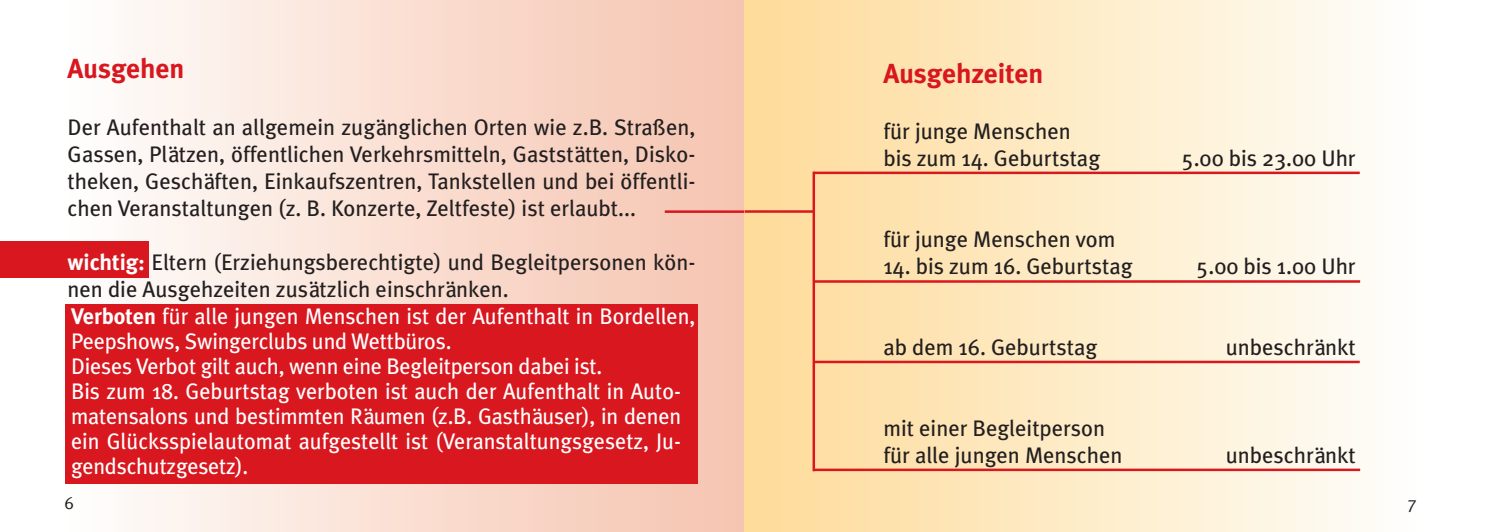
<style>
.page{position:relative;width:1489px;height:532px;background:#fff}
.page>*{position:absolute;margin:0;border:0;box-sizing:border-box;transform-origin:0 0}
.t1{font:700 27.5px "Meta Plus";color:#d8171f}
.t2{font:22.5px/27px "Meta Plus";color:#231f20}
.t3{font:22.5px/25px "Meta Plus";letter-spacing:-.01em;color:#fff}
.t4{font:17.5px "Meta Plus Normal";color:#231f20}
.s1{font-weight:700;color:#fff}
.s2{color:#fff}
</style>
<div class="page">
<div style="left:64px;top:0;width:680px;height:531px;background:linear-gradient(to right,#fefefc,#f6c3ae)"></div>
<div style="left:0;top:240px;width:149px;height:37px;background:#d8171f"></div>
<div style="left:66px;top:304px;width:632px;height:179px;background:#d8171f"></div>
<hr style="left:664px;top:210px;width:80px;height:3px;background:#d8171f">
<div style="left:744px;top:0;width:672px;height:531px;background:linear-gradient(to right,#feda98,#fefdfa)"></div>
<hr style="left:813px;top:171px;width:546px;height:3px;background:#d8171f">
<hr style="left:813px;top:280px;width:546px;height:2px;background:#d8171f">
<hr style="left:814px;top:360px;width:545px;height:3px;background:#d8171f">
<hr style="left:814px;top:468px;width:545px;height:3px;background:#d8171f">
<hr style="left:744px;top:210px;width:69px;height:3px;background:#d8171f">
<hr style="left:812px;top:171px;width:3px;height:300px;background:#d8171f">
<p class="t1" style="left:68px;top:53px;width:118px">Ausgehen</p>
<p class="t2" style="left:68px;top:113px;width:629px;text-align:justify">Der Aufenthalt an allgemein zugänglichen Orten wie z.B. Straßen, Gassen, Plätzen, öffentlichen Verkehrsmitteln, Gaststätten, Disko&shy;theken, Geschäften, Einkaufszentren, Tankstellen und bei öffentli&shy;chen Veranstaltungen (z. B. Konzerte, Zeltfeste) ist erlaubt...</p>
<p class="t2" style="left:68px;top:248px;width:629px"><span class="s1">wichtig:</span> Eltern (Erziehungsberechtigte) und Begleitpersonen kön&shy;nen die Ausgehzeiten zusätzlich einschränken.<br><span class="s1">Verboten</span> <span class="s2">für alle jungen Menschen ist der Aufenthalt in Bordellen,</span></p>
<p class="t3" style="left:71px;top:329px;width:611px">Peepshows, Swingerclubs und Wettbüros.<br>Dieses Verbot gilt auch, wenn eine Begleitperson dabei ist.<br>Bis zum 18. Geburtstag verboten ist auch der Aufenthalt in Auto&shy;matensalons und bestimmten Räumen (z.B. Gasthäuser), in denen ein Glücksspielautomat aufgestellt ist (Veranstaltungsgesetz, Ju&shy;gendschutzgesetz).</p>
<p class="t4" style="left:64px;top:492px;width:11px">6</p>
<p class="t1" style="left:883px;top:57px;width:161px">Ausgehzeiten</p>
<p class="t2" style="left:883px;top:117px;width:218px">für junge Menschen bis zum 14. Geburtstag</p>
<p class="t2" style="left:1181px;top:144px;width:175px">5.00 bis 23.00 Uhr</p>
<p class="t2" style="left:883px;top:225px;width:234px">für junge Menschen vom</p>
<p class="t2" style="left:883px;top:252px;width:251px">14. bis zum 16. Geburtstag</p>
<p class="t2" style="left:1196px;top:252px;width:160px">5.00 bis 1.00 Uhr</p>
<p class="t2" style="left:883px;top:333px;width:215px">ab dem 16. Geburtstag</p>
<p class="t2" style="left:1225px;top:333px;width:131px">unbeschränkt</p>
<p class="t2" style="left:883px;top:414px;width:240px">mit einer Begleitperson für alle jungen Menschen</p>
<p class="t2" style="left:1225px;top:441px;width:131px">unbeschränkt</p>
<p class="t4" style="left:1407px;top:492px;width:11px">7</p>
</div>
